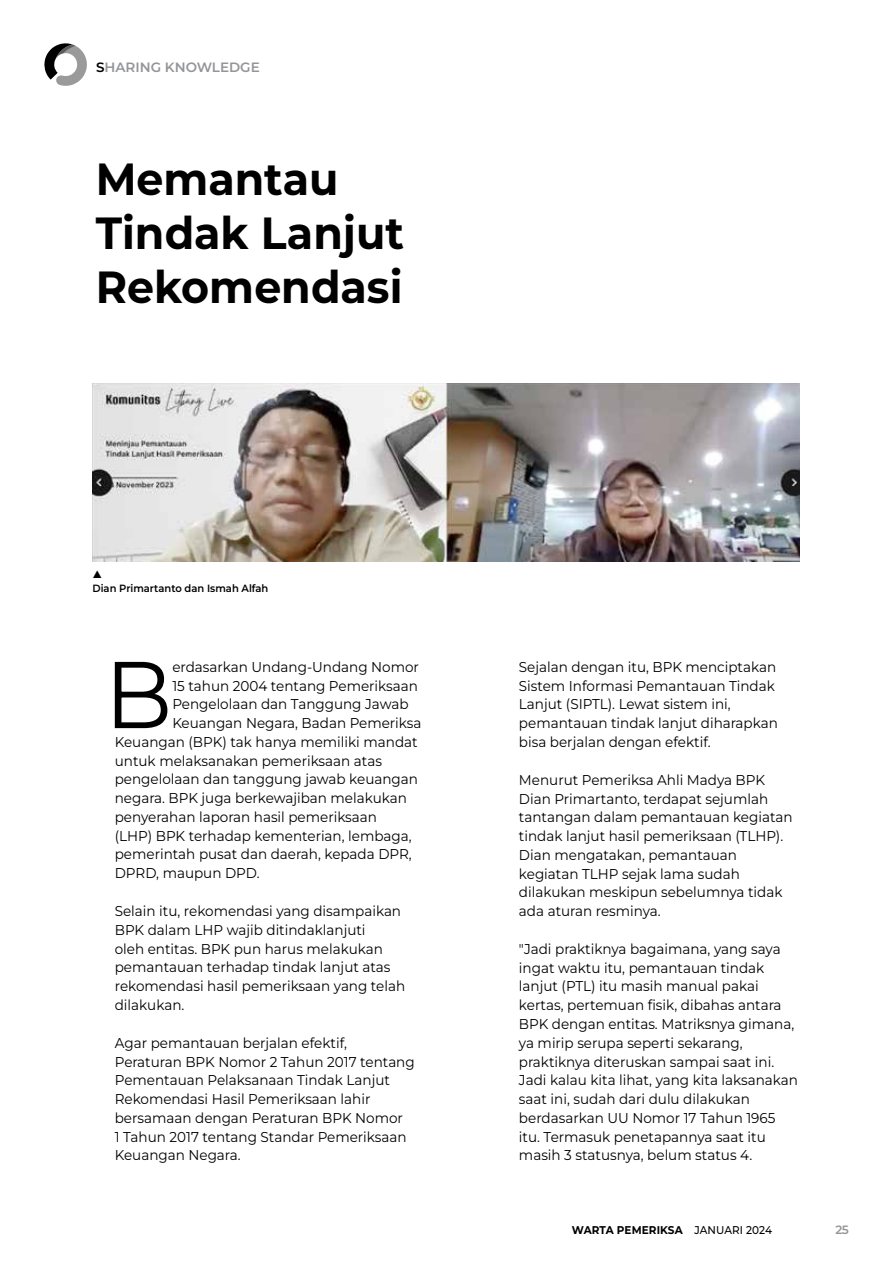
<style>
.page{position:relative;width:893px;height:1263px;background:#fff}
.page>*{position:absolute;margin:0;border:0;box-sizing:border-box;transform-origin:0 0}
.t1{font:94.65px "Montserrat";color:#000;scale:.95 1}
.t2{font:700 45px/54px "Montserrat";color:#000;scale:.95 1}
.t3{font:14.25px/18.8px "Montserrat";color:#000;scale:.95 1}
.t4{font:600 13.5px "Montserrat";color:#939598}
.t5{font:600 12px "Montserrat";color:#939598}
.t6{font:700 11.25px "Montserrat";letter-spacing:.01em;color:#000;scale:.93 1}
.t7{font:600 10.5px "Montserrat";color:#000;scale:.95 1}
.s1{color:#000}
.s2{font-weight:500}
</style>
<div class="page">
<img style="left:92px;top:384px;width:707px;height:178px">
<svg style="left:44px;top:43px;width:43px;height:43px"></svg>
<p class="t4" style="left:96px;top:58px;width:165px"><span class="s1">S</span>HARING KNOWLEDGE</p>
<h2 class="t2" style="left:96px;top:149px;width:326px">Memantau<br>Tindak Lanjut<br>Rekomendasi</h2>
<p class="t7" style="left:92px;top:581px;width:187px">Dian Primartanto dan Ismah Alfah</p>
<h1 class="t1" style="left:105px;top:629px;width:73px">B</h1>
<p class="t3" style="left:172px;top:657px;width:261px">erdasarkan Undang-Undang Nomor</p>
<p class="t3" style="left:172px;top:676px;width:260px">15 tahun 2004 tentang Pemeriksaan</p>
<p class="t3" style="left:172px;top:694px;width:250px">Pengelolaan dan Tanggung Jawab</p>
<p class="t3" style="left:172px;top:713px;width:264px">Keuangan Negara, Badan Pemeriksa</p>
<p class="t3" style="left:115px;top:732px;width:320px">Keuangan (BPK) tak hanya memiliki mandat</p>
<p class="t3" style="left:115px;top:751px;width:283px">untuk melaksanakan pemeriksaan atas</p>
<p class="t3" style="left:115px;top:769px;width:321px">pengelolaan dan tanggung jawab keuangan</p>
<p class="t3" style="left:115px;top:788px;width:309px">negara. BPK juga berkewajiban melakukan</p>
<p class="t3" style="left:115px;top:807px;width:277px">penyerahan laporan hasil pemeriksaan</p>
<p class="t3" style="left:115px;top:826px;width:314px">(LHP) BPK terhadap kementerian, lembaga,</p>
<p class="t3" style="left:115px;top:844px;width:314px">pemerintah pusat dan daerah, kepada DPR,</p>
<p class="t3" style="left:115px;top:863px;width:154px">DPRD, maupun DPD.</p>
<p class="t3" style="left:115px;top:901px;width:307px">Selain itu, rekomendasi yang disampaikan BPK dalam LHP wajib ditindaklanjuti<br>oleh entitas. BPK pun harus melakukan pemantauan terhadap tindak lanjut atas rekomendasi hasil pemeriksaan yang telah dilakukan.</p>
<p class="t3" style="left:115px;top:1033px;width:317px">Agar pemantauan berjalan efektif, Peraturan BPK Nomor 2 Tahun 2017 tentang Pementauan Pelaksanaan Tindak Lanjut Rekomendasi Hasil Pemeriksaan lahir bersamaan dengan Peraturan BPK Nomor<br>1 Tahun 2017 tentang Standar Pemeriksaan Keuangan Negara.</p>
<p class="t3" style="left:519px;top:657px;width:274px">Sejalan dengan itu, BPK menciptakan Sistem Informasi Pemantauan Tindak Lanjut (SIPTL). Lewat sistem ini, pemantauan tindak lanjut diharapkan bisa berjalan dengan efektif.</p>
<p class="t3" style="left:519px;top:770px;width:290px">Menurut Pemeriksa Ahli Madya BPK Dian Primartanto, terdapat sejumlah tantangan dalam pemantauan kegiatan tindak lanjut hasil pemeriksaan (TLHP).<br>Dian mengatakan, pemantauan kegiatan TLHP sejak lama sudah dilakukan meskipun sebelumnya tidak ada aturan resminya.</p>
<p class="t3" style="left:519px;top:939px;width:295px">"Jadi praktiknya bagaimana, yang saya ingat waktu itu, pemantauan tindak lanjut (PTL) itu masih manual pakai kertas, pertemuan fisik, dibahas antara BPK dengan entitas. Matriksnya gimana, ya mirip serupa seperti sekarang, praktiknya diteruskan sampai saat ini.<br>Jadi kalau kita lihat, yang kita laksanakan saat ini, sudah dari dulu dilakukan berdasarkan UU Nomor 17 Tahun 1965 itu. Termasuk penetapannya saat itu masih 3 statusnya, belum status 4.</p>
<p class="t6" style="left:572px;top:1221px;width:217px">WARTA PEMERIKSA <span class="s2">JANUARI 2024</span></p>
<p class="t5" style="left:835px;top:1222px;width:15px">25</p>
</div>
